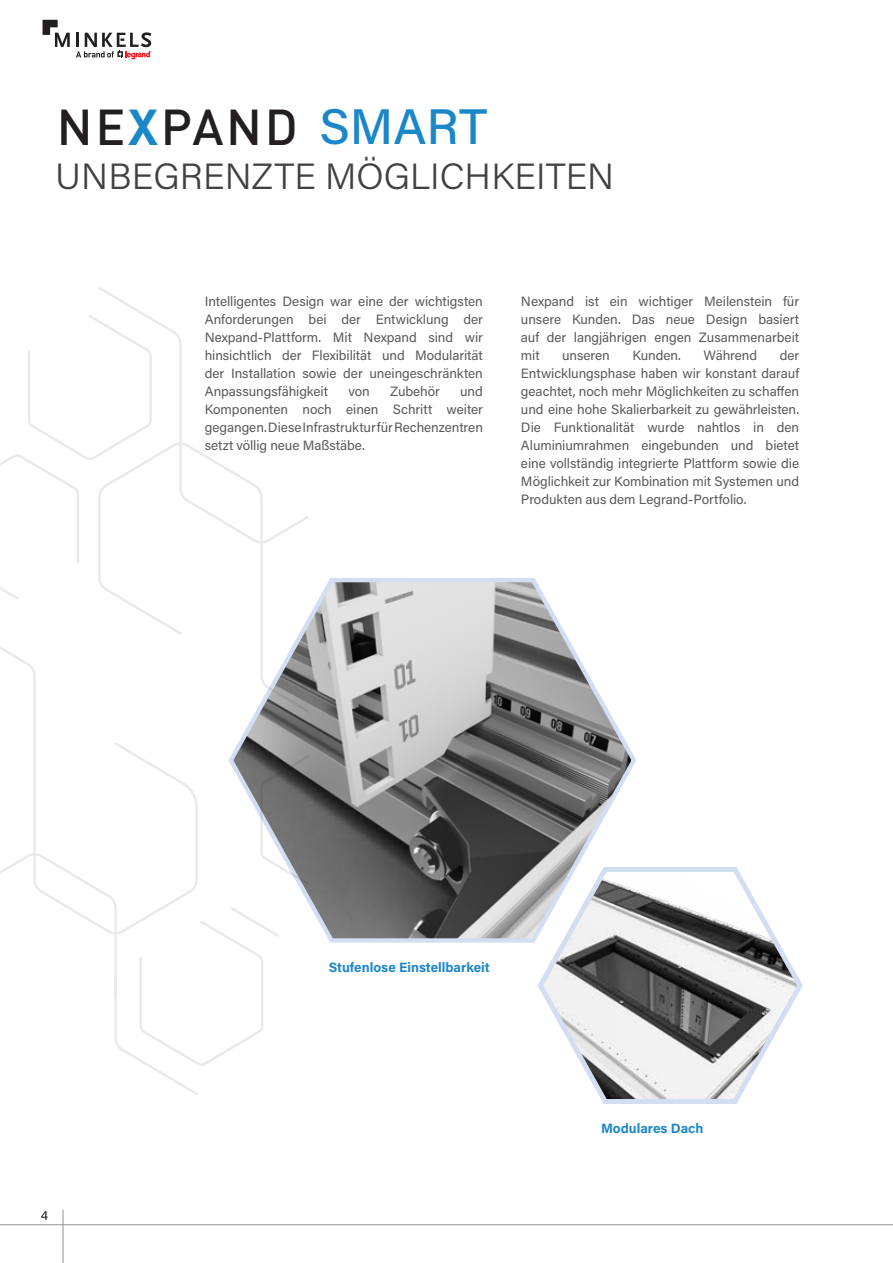
<style>
.page{position:relative;width:893px;height:1263px;background:#fff}
.page>*{position:absolute;margin:0;border:0;box-sizing:border-box;transform-origin:0 0}
.t1{font:500 49.8px "DIN Pro";letter-spacing:.055em;color:#231f20}
.t2{font:300 36.45px "Acumin Pro";color:#414142}
.t3{font:13.5px/18px "Acumin Pro";letter-spacing:-.005em;color:#58595b;text-align:justify}
.t4{font:700 13.5px "Acumin Pro";color:#1c87c8}
.t5{font:13.5px "Acumin Pro";color:#231f20}
.s1{font-weight:700;color:#1c87c8}
.s2{font-family:"Acumin Pro";font-size:49.95px;color:#1c87c8}
</style>
<div class="page">
<hr style="left:63px;top:1210px;width:1px;height:53px;background:#949698">
<hr style="left:0;top:1224px;width:893px;height:1px;background:#949698">
<svg style="left:43px;top:20px;width:27px;height:27px"></svg>
<svg style="left:76px;top:32px;width:76px;height:27px"></svg>
<svg style="left:231px;top:578px;width:406px;height:365px;background:#989899"></svg>
<svg style="left:0;top:647px;width:137px;height:108px"></svg>
<svg style="left:98px;top:563px;width:211px;height:150px"></svg>
<svg style="left:0;top:755px;width:309px;height:340px"></svg>
<svg style="left:0;top:587px;width:18px;height:12px"></svg>
<svg style="left:0;top:287px;width:309px;height:276px"></svg>
<svg style="left:535px;top:863px;width:268px;height:241px"></svg>
<h1 class="t1" style="left:57px;top:87px;width:432px">NE<span class="s1">X</span>PAND <span class="s2">SMART</span></h1>
<h2 class="t2" style="left:55px;top:151px;width:560px">UNBEGRENZTE MÖGLICHKEITEN</h2>
<p class="t3" style="left:205px;top:292px;width:280px">Intelligentes Design war eine der wichtigsten Anforderungen bei der Entwicklung der Nexpand-Plattform. Mit Nexpand sind wir hinsichtlich der Flexibilität und Modularität der Installation sowie der uneingeschränkten Anpassungsfähigkeit</p>
<p class="t3" style="left:205px;top:382px;width:280px;text-indent:255px">und Komponenten noch einen Schritt weiter gegangen. Diese Infrastruktur für Rechenzentren setzt völlig neue Maßstäbe.</p>
<p class="t3" style="left:348px;top:382px;width:23px">von</p>
<p class="t3" style="left:390px;top:382px;width:51px">Zubehör</p>
<p class="t3" style="left:521px;top:292px;width:280px">Nexpand ist ein wichtiger Meilenstein für unsere Kunden. Das neue Design basiert auf der langjährigen engen Zusammenarbeit mit</p>
<p class="t3" style="left:521px;top:346px;width:280px;text-indent:259px">der Entwicklungsphase haben wir konstant darauf geachtet, noch mehr Möglichkeiten zu schaffen und eine hohe Skalierbarkeit zu gewährleisten.<br>Die Funktionalität wurde nahtlos in den Aluminiumrahmen eingebunden und bietet eine vollständig integrierte Plattform sowie die Möglichkeit zur Kombination mit Systemen und Produkten aus dem Legrand-Portfolio.</p>
<p class="t3" style="left:562px;top:346px;width:49px">unseren</p>
<p class="t3" style="left:632px;top:346px;width:50px">Kunden.</p>
<p class="t3" style="left:703px;top:346px;width:55px">Während</p>
<p class="t5" style="left:41px;top:1206px;width:9px">4</p>
<p class="t4" style="left:329px;top:957px;width:162px">Stufenlose Einstellbarkeit</p>
<p class="t4" style="left:601px;top:1119px;width:104px">Modulares Dach</p>
</div>
